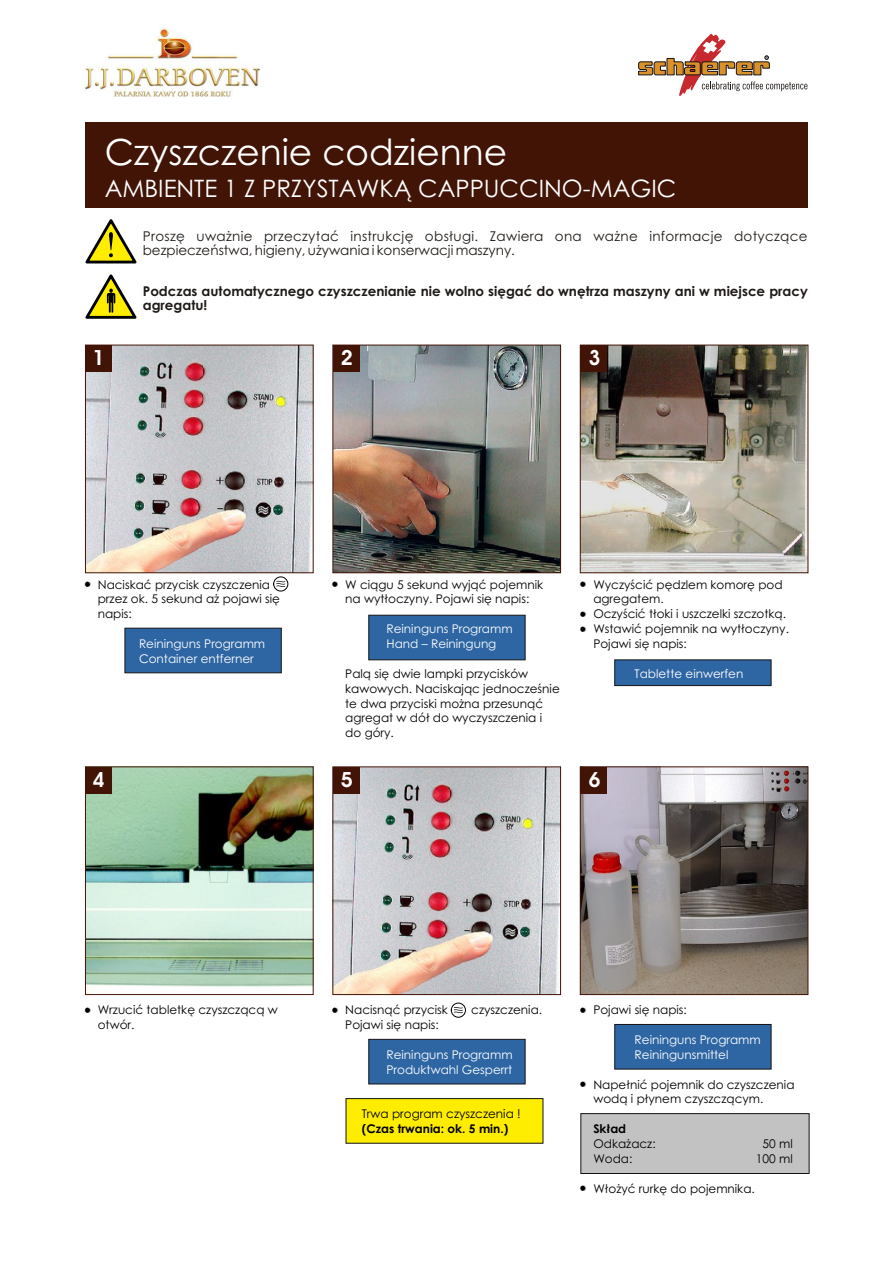
<style>
.page{position:relative;width:894px;height:1263px;background:#fff}
.page>*{position:absolute;margin:0;border:0;box-sizing:border-box;transform-origin:0 0}
.t1{font:36px "Century Gothic";color:#fff}
.t2{font:24px "Century Gothic";color:#fff}
.t3{font:700 21px "Avant Garde Bk BT";color:#fff}
.t4{font:13.5px/14.9px "Century Gothic";letter-spacing:.025em;color:#1f1a17}
.t5{font:700 13.5px/14.9px "Century Gothic";color:#1f1a17}
.t6{font:12px/14.9px "Century Gothic";color:#000}
.t7{font:12px/14.9px "Century Gothic";color:#fff}
.t8{font:700 12px "Century Gothic";color:#000}
</style>
<div class="page">
<img style="left:335px;top:347px;width:224px;height:224px">
<img style="left:582px;top:347px;width:224px;height:224px">
<img style="left:582px;top:769px;width:224px;height:224px">
<img style="left:87px;top:769px;width:224px;height:218px">
<img style="left:87px;top:347px;width:224px;height:224px">
<div style="left:346px;top:1098px;width:197px;height:45px;background:#ffed00;border:1px solid #141417"></div>
<div style="left:581px;top:1113px;width:228px;height:61px;background:#c2c2c2;border:1px solid #141417"></div>
<div style="left:369px;top:1039px;width:156px;height:45px;background:#2e66a3;border:1px solid #141417"></div>
<div style="left:615px;top:1024px;width:156px;height:45px;background:#2e66a3;border:1px solid #141417"></div>
<div style="left:125px;top:628px;width:156px;height:45px;background:#2e66a3;border:1px solid #141417"></div>
<div style="left:369px;top:615px;width:156px;height:45px;background:#2e66a3;border:1px solid #141417"></div>
<div style="left:615px;top:660px;width:156px;height:26px;background:#2e66a3;border:1px solid #141417"></div>
<img style="left:335px;top:769px;width:224px;height:224px">
<svg style="left:638px;top:34px;width:170px;height:62px"></svg>
<div style="left:85px;top:123px;width:723px;height:85px;background:#421405"></div>
<svg style="left:85px;top:219px;width:52px;height:44px"></svg>
<div style="left:86px;top:345px;width:26px;height:27px;background:#421405"></div>
<div style="left:333px;top:345px;width:27px;height:27px;background:#421405"></div>
<div style="left:580px;top:345px;width:27px;height:27px;background:#421405"></div>
<img style="left:85px;top:28px;width:178px;height:69px">
<svg style="left:85px;top:274px;width:52px;height:45px"></svg>
<div style="left:86px;top:767px;width:26px;height:27px;background:#421405"></div>
<div style="left:333px;top:767px;width:27px;height:27px;background:#421405"></div>
<div style="left:580px;top:767px;width:27px;height:27px;background:#421405"></div>
<div style="left:333px;top:767px;width:228px;height:228px;border:1px solid #421405"></div>
<div style="left:580px;top:767px;width:228px;height:228px;border:1px solid #421405"></div>
<div style="left:274px;top:577px;width:14px;height:14px;border:1px solid #000;border-radius:50%"></div>
<svg style="left:276px;top:580px;width:9px;height:7px"></svg>
<div style="left:451px;top:1003px;width:15px;height:14px;border:1px solid #000;border-radius:50%"></div>
<svg style="left:454px;top:1007px;width:9px;height:6px"></svg>
<div style="left:85px;top:345px;width:228px;height:228px;border:1px solid #421405"></div>
<div style="left:333px;top:345px;width:228px;height:228px;border:1px solid #421405"></div>
<div style="left:580px;top:345px;width:228px;height:228px;border:1px solid #421405"></div>
<div style="left:85px;top:767px;width:228px;height:228px;border:1px solid #421405"></div>
<h1 class="t1" style="left:105px;top:138px;width:404px">Czyszczenie codzienne</h1>
<h2 class="t2" style="left:105px;top:179px;width:573px">AMBIENTE 1 Z PRZYSTAWK¥ CAPPUCCINO-MAGIC</h2>
<p class="t4" style="left:143px;top:229px;width:666px">Proszê uwa¿nie przeczytaæ instrukcjê obs³ugi. Zawiera ona wa¿ne informacje dotycz¹ce bezpieczeñstwa, higieny, u¿ywania i konserwacji maszyny.</p>
<p class="t5" style="left:143px;top:285px;width:667px">Podczas automatycznego czyszczenianie nie wolno siêgaæ do wnêtrza maszyny ani w miejsce pracy agregatu!</p>
<h3 class="t3" style="left:92px;top:349px;width:14px">1</h3>
<h3 class="t3" style="left:341px;top:349px;width:14px">2</h3>
<h3 class="t3" style="left:589px;top:349px;width:14px">3</h3>
<p class="t6" style="left:98px;top:578px;width:184px">Naciskaæ przycisk czyszczenia przez ok. 5 sekund a¿ pojawi siê napis:</p>
<p class="t7" style="left:139px;top:637px;width:128px">Reininguns Programm<br>Container entferner</p>
<p class="t6" style="left:345px;top:578px;width:199px">W ci¹gu 5 sekund wyj¹æ pojemnik na wyt³oczyny. Pojawi siê napis:</p>
<p class="t7" style="left:387px;top:623px;width:128px">Reininguns Programm<br>Hand – Reiningung</p>
<p class="t6" style="left:345px;top:667px;width:216px">Pal¹ siê dwie lampki przycisków kawowych. Naciskaj¹c jednoczeœnie te dwa przyciski mo¿na przesun¹æ agregat w dó³ do wyczyszczenia i do góry.</p>
<p class="t6" style="left:593px;top:578px;width:197px">Wyczyœciæ pêdzlem komorê pod agregatem.<br>Oczyœciæ t³oki i uszczelki szczotk¹.<br>Wstawiæ pojemnik na wyt³oczyny.<br>Pojawi siê napis:</p>
<p class="t7" style="left:635px;top:667px;width:110px">Tablette einwerfen</p>
<h3 class="t3" style="left:92px;top:771px;width:14px">4</h3>
<h3 class="t3" style="left:341px;top:771px;width:14px">5</h3>
<h3 class="t3" style="left:589px;top:771px;width:14px">6</h3>
<p class="t6" style="left:98px;top:1004px;width:182px">Wrzuciæ tabletkê czyszcz¹c¹ w otwór.</p>
<p class="t6" style="left:345px;top:1004px;width:104px">Nacisn¹æ przycisk</p>
<p class="t6" style="left:471px;top:1004px;width:72px">czyszczenia.</p>
<p class="t6" style="left:345px;top:1018px;width:95px">Pojawi siê napis:</p>
<p class="t7" style="left:387px;top:1048px;width:128px">Reininguns Programm<br>Produktwahl Gesperrt</p>
<p class="t6" style="left:362px;top:1108px;width:160px">Trwa program czyszczenia !</p>
<p class="t8" style="left:362px;top:1124px;width:148px">(Czas trwania: ok. 5 min.)</p>
<p class="t6" style="left:593px;top:1004px;width:95px">Pojawi siê napis:</p>
<p class="t7" style="left:635px;top:1033px;width:128px">Reininguns Programm<br>Reiningunsmittel</p>
<p class="t6" style="left:593px;top:1078px;width:203px">Nape³niæ pojemnik do czyszczenia wod¹ i p³ynem czyszcz¹cym.</p>
<p class="t8" style="left:593px;top:1124px;width:34px">Sk³ad</p>
<p class="t6" style="left:593px;top:1137px;width:64px">Odka¿acz:</p>
<p class="t6" style="left:763px;top:1137px;width:32px">50 ml</p>
<p class="t6" style="left:593px;top:1152px;width:41px">Woda:</p>
<p class="t6" style="left:756px;top:1152px;width:38px">100 ml</p>
<p class="t6" style="left:593px;top:1182px;width:163px">W³o¿yæ rurkê do pojemnika.</p>
</div>
